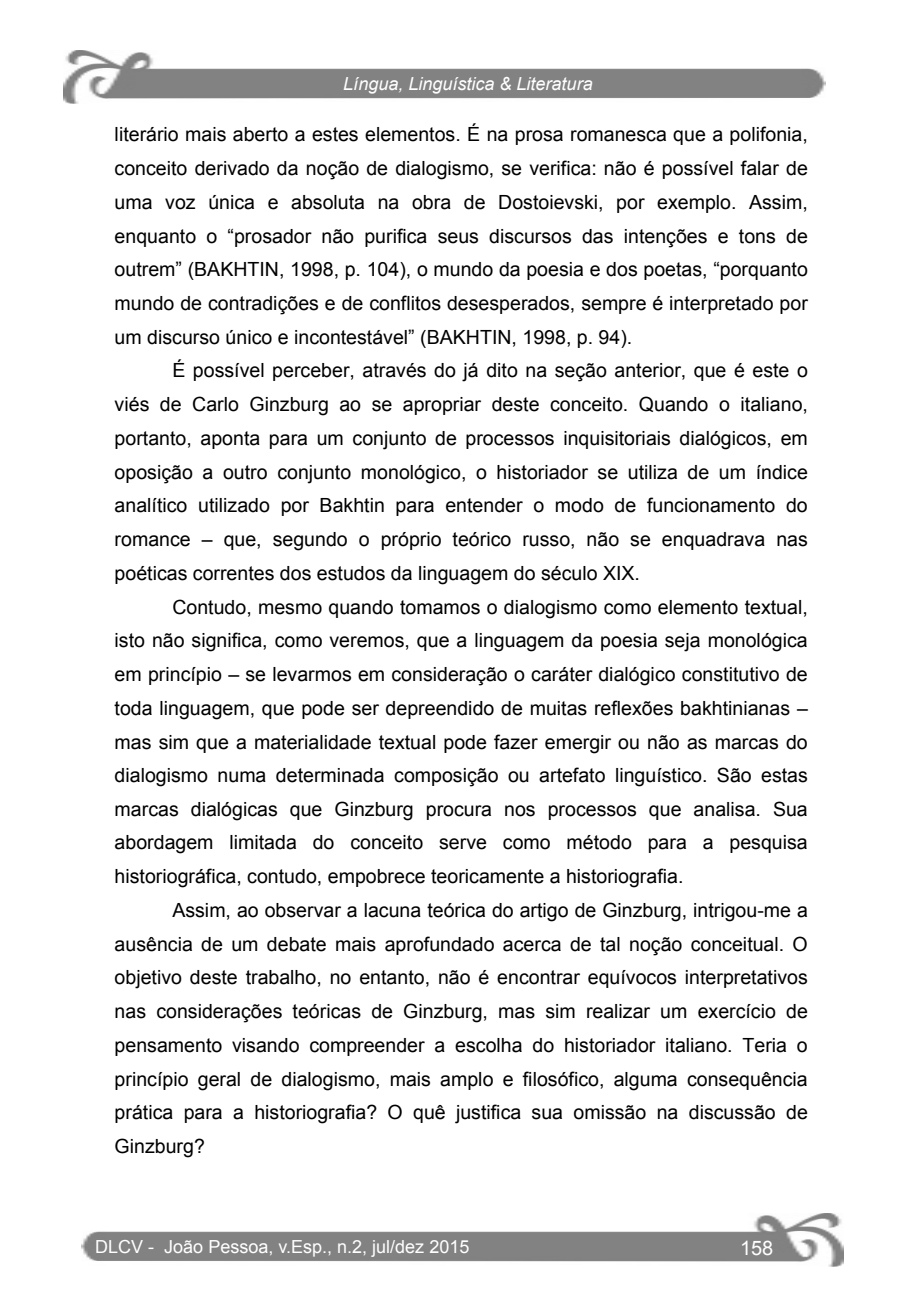
<style>
.page{position:relative;width:908px;height:1304px;background:#fff}
.page>*{position:absolute;margin:0;border:0;box-sizing:border-box;transform-origin:0 0}
.t1{font:20px "Arial";color:#fff}
.t2{font:19.6px "Arial";color:#000}
.t3{font:18px "Arial";color:#fff}
.t4{font:italic 18px "Arial";color:#fff}
</style>
<div class="page">
<img style="left:82px;top:1214px;width:761px;height:53px">
<img style="left:64px;top:51px;width:761px;height:53px">
<p class="t4" style="left:343px;top:72px;width:251px">Língua, Linguística &amp; Literatura</p>
<p class="t2" style="left:115px;top:122px;width:694px">literário mais aberto a estes elementos. É na prosa romanesca que a polifonia,</p>
<p class="t2" style="left:115px;top:156px;width:694px">conceito derivado da noção de dialogismo, se verifica: não é possível falar de</p>
<p class="t2" style="left:115px;top:189px;width:694px">uma voz única e absoluta na obra de Dostoievski, por exemplo. Assim,</p>
<p class="t2" style="left:115px;top:223px;width:694px">enquanto o “prosador não purifica seus discursos das intenções e tons de</p>
<p class="t2" style="left:115px;top:256px;width:694px">outrem” (BAKHTIN, 1998, p. 104), o mundo da poesia e dos poetas, “porquanto</p>
<p class="t2" style="left:115px;top:290px;width:694px">mundo de contradições e de conflitos desesperados, sempre é interpretado por</p>
<p class="t2" style="left:115px;top:324px;width:519px">um discurso único e incontestável” (BAKHTIN, 1998, p. 94).</p>
<p class="t2" style="left:172px;top:358px;width:636px">É possível perceber, através do já dito na seção anterior, que é este o</p>
<p class="t2" style="left:115px;top:391px;width:694px">viés de Carlo Ginzburg ao se apropriar deste conceito. Quando o italiano,</p>
<p class="t2" style="left:115px;top:425px;width:694px">portanto, aponta para um conjunto de processos inquisitoriais dialógicos, em</p>
<p class="t2" style="left:115px;top:459px;width:694px">oposição a outro conjunto monológico, o historiador se utiliza de um índice</p>
<p class="t2" style="left:115px;top:493px;width:694px">analítico utilizado por Bakhtin para entender o modo de funcionamento do</p>
<p class="t2" style="left:115px;top:526px;width:694px">romance – que, segundo o próprio teórico russo, não se enquadrava nas</p>
<p class="t2" style="left:115px;top:560px;width:526px">poéticas correntes dos estudos da linguagem do século XIX.</p>
<p class="t2" style="left:172px;top:594px;width:636px">Contudo, mesmo quando tomamos o dialogismo como elemento textual,</p>
<p class="t2" style="left:115px;top:628px;width:694px">isto não significa, como veremos, que a linguagem da poesia seja monológica</p>
<p class="t2" style="left:115px;top:661px;width:694px">em princípio – se levarmos em consideração o caráter dialógico constitutivo de</p>
<p class="t2" style="left:115px;top:695px;width:694px">toda linguagem, que pode ser depreendido de muitas reflexões bakhtinianas –</p>
<p class="t2" style="left:115px;top:729px;width:694px">mas sim que a materialidade textual pode fazer emergir ou não as marcas do</p>
<p class="t2" style="left:115px;top:762px;width:694px">dialogismo numa determinada composição ou artefato linguístico. São estas</p>
<p class="t2" style="left:115px;top:796px;width:694px">marcas dialógicas que Ginzburg procura nos processos que analisa. Sua</p>
<p class="t2" style="left:115px;top:830px;width:694px">abordagem limitada do conceito serve como método para a pesquisa</p>
<p class="t2" style="left:115px;top:864px;width:570px">historiográfica, contudo, empobrece teoricamente a historiografia.</p>
<p class="t2" style="left:172px;top:897px;width:636px">Assim, ao observar a lacuna teórica do artigo de Ginzburg, intrigou-me a</p>
<p class="t2" style="left:115px;top:931px;width:694px">ausência de um debate mais aprofundado acerca de tal noção conceitual. O</p>
<p class="t2" style="left:115px;top:965px;width:694px">objetivo deste trabalho, no entanto, não é encontrar equívocos interpretativos</p>
<p class="t2" style="left:115px;top:999px;width:694px">nas considerações teóricas de Ginzburg, mas sim realizar um exercício de</p>
<p class="t2" style="left:115px;top:1032px;width:694px">pensamento visando compreender a escolha do historiador italiano. Teria o</p>
<p class="t2" style="left:115px;top:1066px;width:694px">princípio geral de dialogismo, mais amplo e filosófico, alguma consequência</p>
<p class="t2" style="left:115px;top:1099px;width:694px">prática para a historiografia? O quê justifica sua omissão na discussão de</p>
<p class="t2" style="left:115px;top:1133px;width:92px">Ginzburg?</p>
<p class="t3" style="left:95px;top:1235px;width:375px">DLCV - João Pessoa, v.Esp., n.2, jul/dez 2015</p>
<p class="t1" style="left:739px;top:1235px;width:35px">158</p>
</div>
